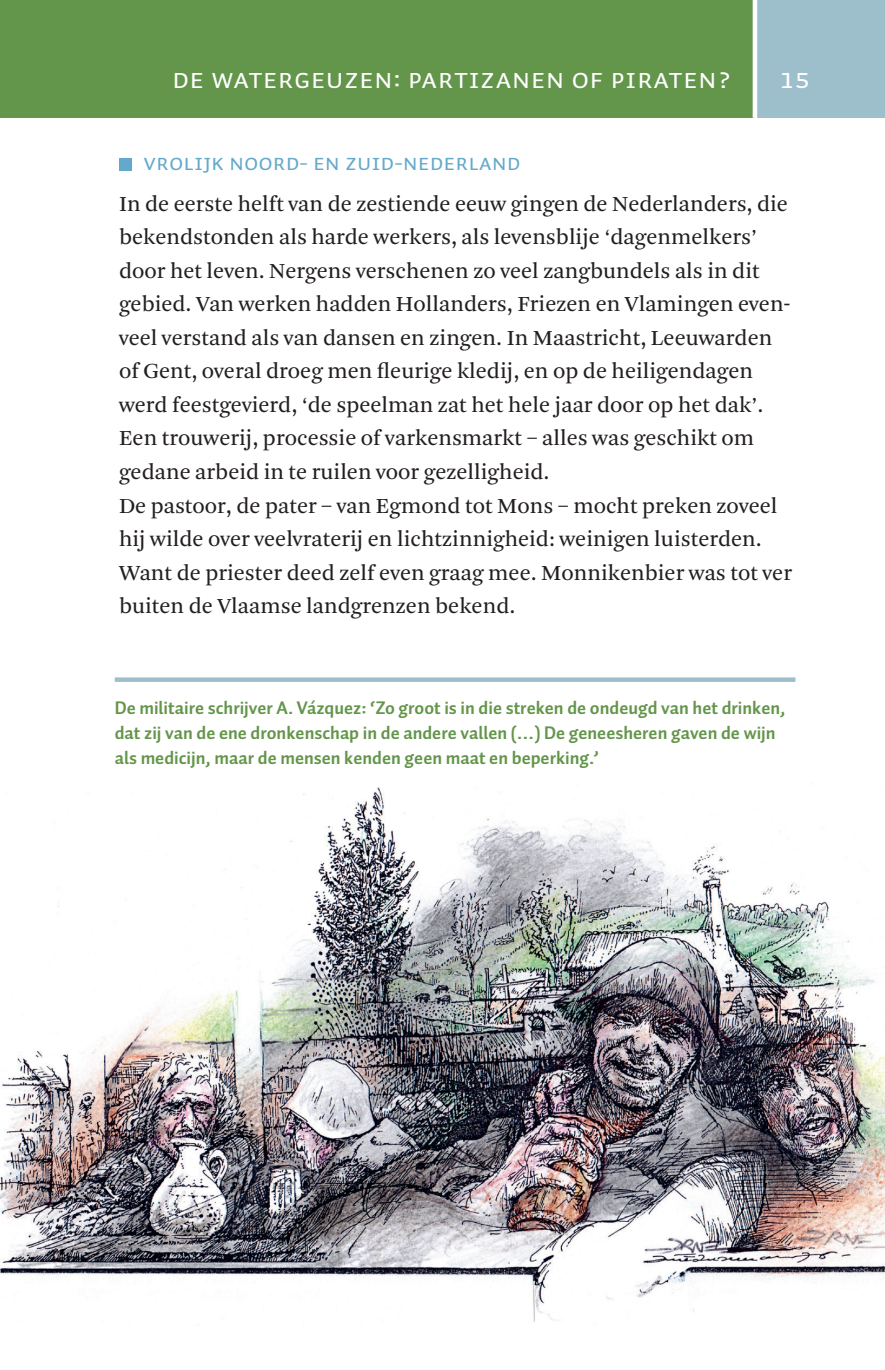
<style>
.page{position:relative;width:885px;height:1370px;background:#fff}
.page>*{position:absolute;margin:0;border:0;box-sizing:border-box;transform-origin:0 0}
.t1{font:29.25px "Auto 1 Regular Sm Cp";letter-spacing:.01em;color:#fff}
.t2{font:23.62px "Auto 1 Regular Sm Cp";color:#64a9cb}
.t3{font:22.5px/33.5px "Arnhem Blond";color:#231f20}
.t4{font:700 18.22px/25px "Auto 1";color:#63954a}
</style>
<div class="page">
<div style="left:119px;top:158px;width:13px;height:12px;background:#64a9cb"></div>
<img style="left:0;top:787px;width:884px;height:536px">
<div style="left:115px;top:677px;width:680px;height:5px;background:#9dbfcc"></div>
<div style="left:0;top:0;width:754px;height:118px;background:#63954a"></div>
<div style="left:757px;top:0;width:127px;height:118px;background:#9dbfcc"></div>
<div style="left:752px;top:0;width:5px;height:118px;background:#fff"></div>
<h1 class="t1" style="left:172px;top:65px;width:561px">DE watergeuzen: partizanen of piraten?</h1>
<h1 class="t1" style="left:779px;top:65px;width:32px">15</h1>
<p class="t2" style="left:144px;top:152px;width:378px">Vrolijk noord- en zuid-nederland</p>
<p class="t3" style="left:119px;top:187px;width:674px">In de eerste helft van de zestiende eeuw gingen de Nederlanders, die bekendstonden als harde werkers, als levensblije ‘dagenmelkers’ door het leven. Nergens verschenen zo veel zangbundels als in dit gebied. Van werken hadden Hollanders, Friezen en Vlamingen even&shy;veel verstand als van dansen en zingen. In Maastricht, Leeuwarden of Gent, overal droeg men fleurige kledij, en op de heiligendagen werd feestgevierd, ‘de speelman zat het hele jaar door op het dak’.<br>Een trouwerij, processie of varkensmarkt – alles was geschikt om gedane arbeid in te ruilen voor gezelligheid.<br>De pastoor, de pater – van Egmond tot Mons – mocht preken zoveel hij wilde over veelvraterij en lichtzinnigheid: weinigen luisterden.<br>Want de priester deed zelf even graag mee. Monnikenbier was tot ver buiten de Vlaamse landgrenzen bekend.</p>
<p class="t4" style="left:115px;top:694px;width:672px">De militaire schrijver A. Vázquez: ‘Zo groot is in die streken de ondeugd van het drinken, dat zij van de ene dronkenschap in de andere vallen (…) De geneesheren gaven de wijn als medicijn, maar de mensen kenden geen maat en beperking.’</p>
</div>
